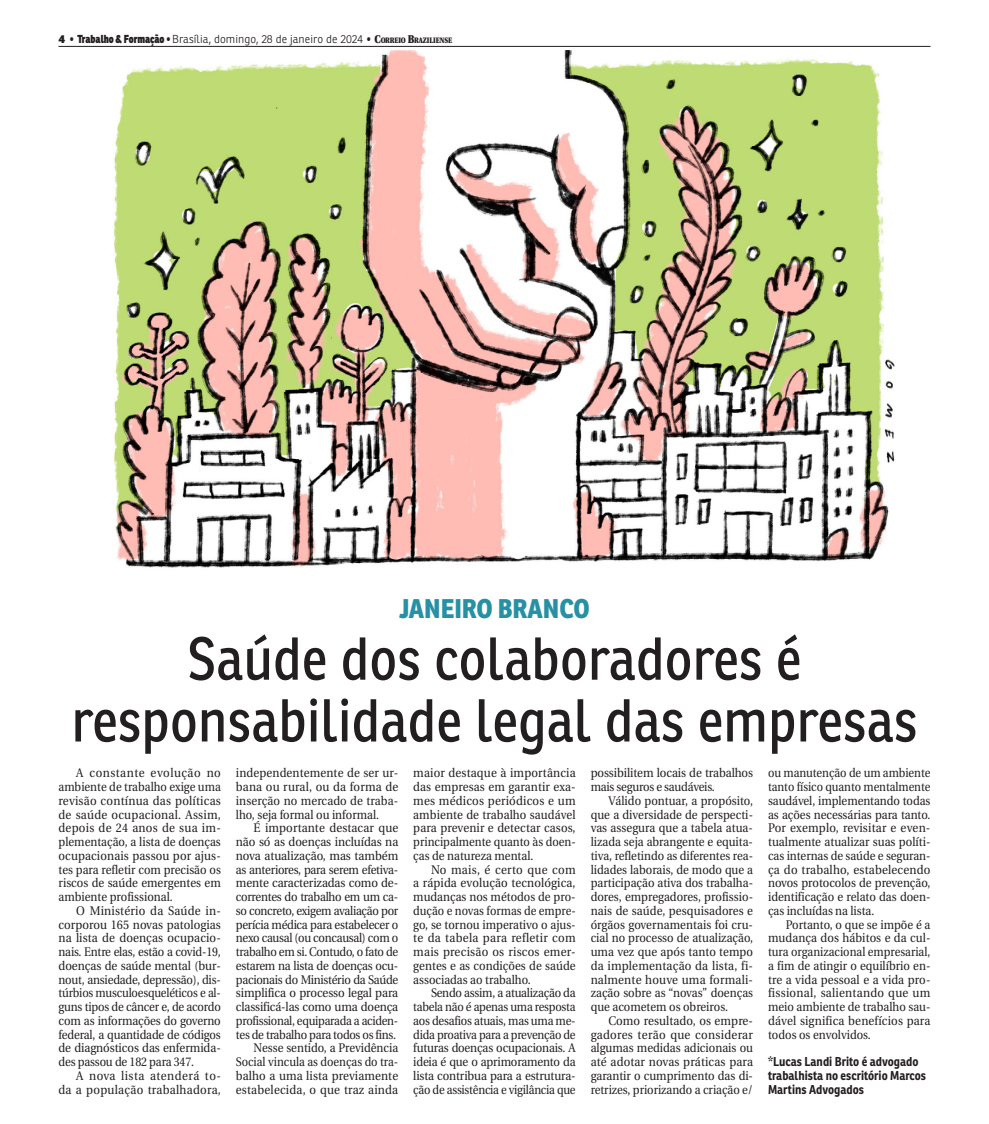
<style>
.page{position:relative;width:989px;height:1124px;background:#fff}
.page>*{position:absolute;margin:0;border:0;box-sizing:border-box;transform-origin:0 0}
.t1{font:58.75px/61.8px "Ronnia";color:#231f20;text-align:center;scale:.9 1}
.t2{font:800 26.25px "Ronnia";color:#2890a5;scale:.9 1}
.t3{font:12.5px/13.8px "Utopia";letter-spacing:-.005em;color:#231f20;text-align:justify;scale:.92 1}
.t4{font:12.5px/13.8px "Utopia";letter-spacing:-.005em;color:#231f20;text-align:justify;scale:.9 1}
.t5{font:12.5px/13.8px "Utopia";letter-spacing:-.005em;color:#231f20;text-align:justify;scale:.89 1}
.t6{font:12.5px/13.8px "Utopia";letter-spacing:-.005em;color:#231f20;text-align:justify;scale:.91 1}
.t7{font:700 12.5px/13.8px "Ronnia";color:#231f20;scale:.9 1}
.t8{font:12.5px/13.8px "Utopia";letter-spacing:.02em;color:#231f20;text-align:right;scale:.92 1}
.t9{font:300 11.25px "Ronnia";letter-spacing:.005em;color:#231f20}
.s1{font-weight:800}
.s2{font-family:"Utopia";font-weight:900}
.s3{font-family:"Utopia";font-weight:900;font-size:7.88px}
</style>
<div class="page">
<hr style="left:58px;top:46px;width:872px;height:1px;background:#231f20">
<img style="left:114px;top:50px;width:781px;height:518px">
<p class="t9" style="left:58px;top:34px;width:395px"><span class="s1">4</span> <span class="s2">•</span> <span class="s1">Trabalho &amp; Formação</span> <span class="s2">•</span> Brasília, domingo, 28 de janeiro de 2024 <span class="s2">•</span> <span class="s2">C</span><span class="s3">ORREIO</span> <span class="s2">B</span><span class="s3">RAZILIENSE</span></p>
<h2 class="t2" style="left:399px;top:599px;width:213px">JANEIRO BRANCO</h2>
<h1 class="t1" style="left:71px;top:632px;width:941px">Saúde dos colaboradores é responsabilidade legal das empresas</h1>
<p class="t3" style="left:58px;top:766px;width:178px;text-indent:18px">A constante evolução no ambiente de trabalho exige uma revisão contínua das políticas de saúde ocupacional. Assim, depois de 24 anos de sua im&shy;plementação, a lista de doenças ocupacionais passou por ajus&shy;tes para refletir com precisão os riscos de saúde emergentes em ambiente profissional.</p>
<p class="t3" style="left:58px;top:903px;width:178px;text-indent:18px">O Ministério da Saúde in&shy;corporou 165 novas patologias na lista de doenças ocupacio&shy;nais. Entre elas, estão a covid-19, doenças de saúde mental (bur&shy;nout, ansiedade, depressão), dis&shy;túrbios musculoesqueléticos e al&shy;guns tipos de câncer e, de acordo com as informações do governo federal, a quantidade de códigos de diagnósticos das enfermida&shy;des passou de 182 para 347.</p>
<p class="t8" style="left:58px;top:1068px;width:178px">A nova lista atenderá to-<br>da a população trabalhadora,</p>
<p class="t6" style="left:236px;top:766px;width:180px">independentemente de ser ur&shy;bana ou rural, ou da forma de inserção no mercado de traba&shy;lho, seja formal ou informal.</p>
<p class="t3" style="left:236px;top:821px;width:178px;text-align:right">É importante destacar que não só as doenças incluídas na nova atualização, mas também as anteriores, para serem efetiva&shy;mente caracterizadas como de&shy;correntes do trabalho em um ca&shy;so concreto, exigem avaliação por perícia médica para estabelecer o nexo causal (ou concausal) com o trabalho em si. Contudo, o fato de estarem na lista de doenças ocu&shy;pacionais do Ministério da Saúde simplifica o processo legal para classificá-las como uma doença profissional, equiparada a aciden&shy;tes de trabalho para todos os fins.<br>Nesse sentido, a Previdência<br>Social vincula as doenças do tra&shy;balho a uma lista previamente estabelecida, o que traz ainda</p>
<p class="t3" style="left:413px;top:766px;width:178px">maior destaque à importância das empresas em garantir exa&shy;mes médicos periódicos e um ambiente de trabalho saudável para prevenir e detectar casos, principalmente quanto às doen&shy;ças de natureza mental.</p>
<p class="t3" style="left:413px;top:862px;width:178px;text-indent:18px">No mais, é certo que com a rápida evolução tecnológica, mudanças nos métodos de pro&shy;dução e novas formas de empre&shy;go, se tornou imperativo o ajus&shy;te da tabela para refletir com mais precisão os riscos emer&shy;gentes e as condições de saúde associadas ao trabalho.</p>
<p class="t4" style="left:413px;top:986px;width:182px;text-indent:18px">Sendo assim, a atualização da tabela não é apenas uma resposta aos desafios atuais, mas uma me&shy;dida proativa para a prevenção de futuras doenças ocupacionais. A ideia é que o aprimoramento da lista contribua para a estrutura&shy;ção de assistência e vigilância que</p>
<p class="t3" style="left:590px;top:766px;width:178px">possibilitem locais de trabalhos mais seguros e saudáveis.</p>
<p class="t4" style="left:590px;top:793px;width:182px;text-indent:18px">Válido pontuar, a propósito, que a diversidade de perspecti&shy;vas assegura que a tabela atua&shy;lizada seja abrangente e equita&shy;tiva, refletindo as diferentes rea&shy;lidades laborais, de modo que a participação ativa dos trabalha&shy;dores, empregadores, profissio&shy;nais de saúde, pesquisadores e órgãos governamentais foi cru&shy;cial no processo de atualização, uma vez que após tanto tempo da implementação da lista, fi&shy;nalmente houve uma formali&shy;zação sobre as “novas” doenças que acometem os obreiros.</p>
<p class="t3" style="left:590px;top:1013px;width:178px;text-indent:18px">Como resultado, os empre&shy;gadores terão que considerar algumas medidas adicionais ou até adotar novas práticas para garantir o cumprimento das di&shy;retrizes, priorizando a criação e/</p>
<p class="t5" style="left:768px;top:766px;width:184px">ou manutenção de um ambiente tanto físico quanto mentalmente saudável, implementando todas as ações necessárias para tanto.<br>Por exemplo, revisitar e even&shy;tualmente atualizar suas políti&shy;cas internas de saúde e seguran&shy;ça do trabalho, estabelecendo novos protocolos de prevenção, identificação e relato das doen&shy;ças incluídas na lista.</p>
<p class="t4" style="left:768px;top:917px;width:182px;text-indent:18px">Portanto, o que se impõe é a mudança dos hábitos e da cul&shy;tura organizacional empresarial, a fim de atingir o equilíbrio en&shy;tre a vida pessoal e a vida pro&shy;fissional, salientando que um meio ambiente de trabalho sau&shy;dável significa benefícios para todos os envolvidos.</p>
<p class="t7" style="left:768px;top:1055px;width:177px">*Lucas Landi Brito é advogado trabalhista no escritório Marcos<br>Martins Advogados</p>
</div>
